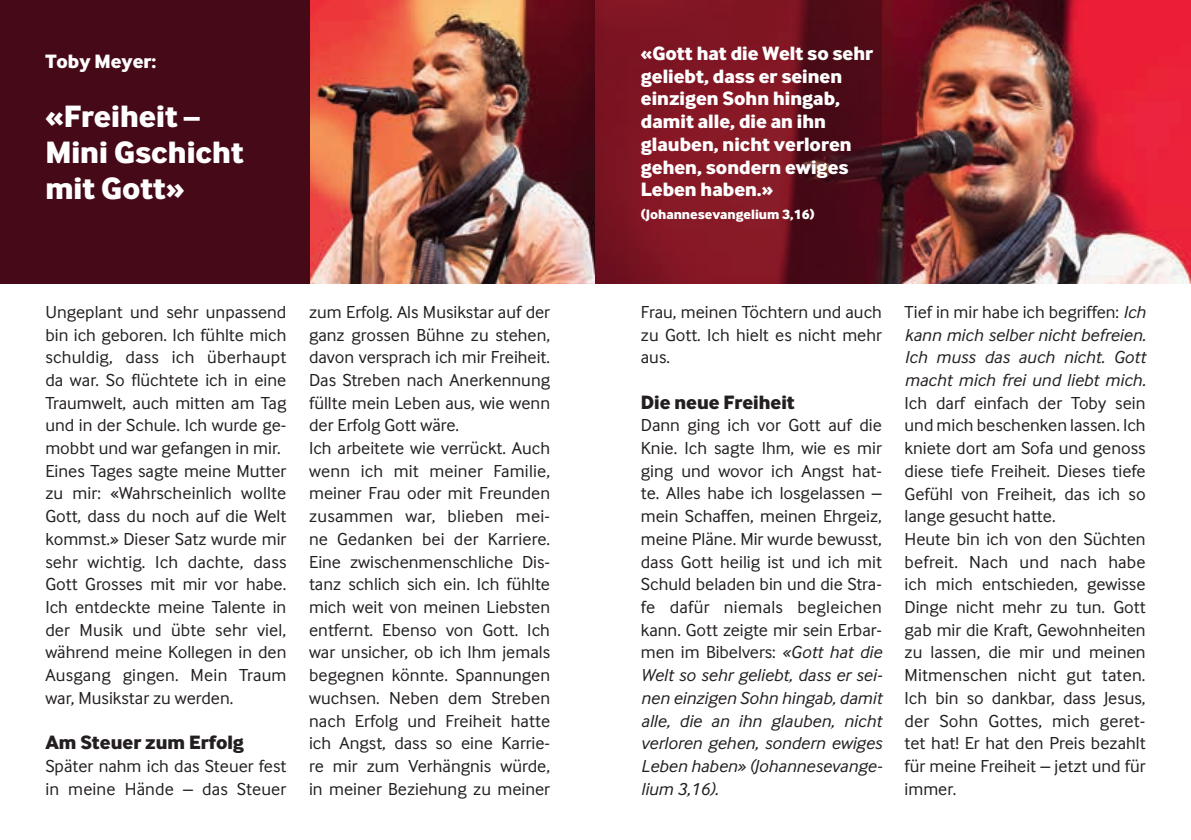
<style>
.page{position:relative;width:1191px;height:840px;background:#fff}
.page>*{position:absolute;margin:0;border:0;box-sizing:border-box;transform-origin:0 0}
.t1{font:32px/36px "Inter Face Corp X Bold";color:#fff}
.t2{font:20px/22.6px "Inter Face Corp X Bold";color:#fff}
.t3{font:20px "Inter Face Corp X Bold";color:#231f20}
.t4{font:18px/22.6px "Inter Face Corp";color:#231f20}
.t5{font:italic 18px/22.6px "Inter Face Corp";color:#231f20;text-align:justify}
.t6{font:14px "Inter Face Corp X Bold";color:#fff}
.s1{font-style:italic}
.s2{font-style:normal}
</style>
<div class="page">
<img style="left:309px;top:0;width:882px;height:283px">
<div style="left:0;top:0;width:309px;height:283px;background:#460918"></div>
<svg style="left:595px;top:0;width:287px;height:283px"></svg>
<p class="t2" style="left:45px;top:50px;width:112px">Toby Meyer:</p>
<h1 class="t1" style="left:45px;top:97px;width:200px">«Freiheit –<br>Mini Gschicht mit Gott»</h1>
<p class="t2" style="left:641px;top:41px;width:234px">«Gott hat die Welt so sehr geliebt, dass er seinen einzigen Sohn hingab, damit alle, die an ihn glauben, nicht verloren gehen, sondern ewiges<br>Leben haben.»</p>
<p class="t6" style="left:641px;top:206px;width:175px">(Johannesevangelium 3,16)</p>
<p class="t4" style="left:45px;top:300px;width:243px">Ungeplant und sehr unpassend bin ich geboren. Ich fühlte mich schuldig, dass ich überhaupt da war. So flüchtete ich in eine<br>Traumwelt, auch mitten am Tag und in der Schule. Ich wurde ge&shy;mobbt und war gefangen in mir.<br>Eines Tages sagte meine Mutter zu mir: «Wahrscheinlich wollte<br>Gott, dass du noch auf die Welt kommst.» Dieser Satz wurde mir sehr wichtig. Ich dachte, dass<br>Gott Grosses mit mir vor habe.<br>Ich entdeckte meine Talente in der Musik und übte sehr viel, während meine Kollegen in den<br>Ausgang gingen. Mein Traum war, Musikstar zu werden.</p>
<p class="t3" style="left:45px;top:730px;width:200px">Am Steuer zum Erfolg</p>
<p class="t4" style="left:45px;top:754px;width:242px">Später nahm ich das Steuer fest in meine Hände – das Steuer</p>
<p class="t4" style="left:309px;top:300px;width:243px">zum Erfolg. Als Musikstar auf der ganz grossen Bühne zu stehen, davon versprach ich mir Freiheit.<br>Das Streben nach Anerkennung füllte mein Leben aus, wie wenn der Erfolg Gott wäre.<br>Ich arbeitete wie verrückt. Auch wenn ich mit meiner Familie, meiner Frau oder mit Freunden zusammen war, blieben mei&shy;ne Gedanken bei der Karriere.<br>Eine zwischenmenschliche Dis&shy;tanz schlich sich ein. Ich fühlte mich weit von meinen Liebsten entfernt. Ebenso von Gott. Ich war unsicher, ob ich Ihm jemals begegnen könnte. Spannungen wuchsen. Neben dem Streben nach Erfolg und Freiheit hatte ich Angst, dass so eine Karrie&shy;re mir zum Verhängnis würde, in meiner Beziehung zu meiner</p>
<p class="t4" style="left:641px;top:300px;width:242px;text-align:justify">Frau, meinen Töchtern und auch zu Gott. Ich hielt es nicht mehr aus.</p>
<p class="t3" style="left:641px;top:389px;width:155px">Die neue Freiheit</p>
<p class="t4" style="left:641px;top:413px;width:243px;text-align:justify">Dann ging ich vor Gott auf die Knie. Ich sagte Ihm, wie es mir ging und wovor ich Angst hat&shy;te. Alles habe ich losgelassen – mein Schaffen, meinen Ehrgeiz, meine Pläne. Mir wurde bewusst, dass Gott heilig ist und ich mit Schuld beladen bin und die Stra&shy;fe dafür niemals begleichen kann. Gott zeigte mir sein Erbar&shy;men im Bibelvers: <span class="s1">«Gott hat die Welt so sehr geliebt, dass er sei&shy;nen einzigen Sohn hingab, damit alle, die an ihn glauben, nicht verloren gehen, sondern ewiges Leben haben» (Johannesevange&shy;lium 3,16).</span></p>
<p class="t5" style="left:904px;top:300px;width:242px"><span class="s2">Tief in mir habe ich begriffen:</span> Ich kann mich selber nicht befreien.<br>Ich muss das auch nicht. Gott macht mich frei und liebt mich.</p>
<p class="t4" style="left:904px;top:391px;width:242px">Ich darf einfach der Toby sein und mich beschenken lassen. Ich kniete dort am Sofa und genoss diese tiefe Freiheit. Dieses tiefe<br>Gefühl von Freiheit, das ich so lange gesucht hatte.<br>Heute bin ich von den Süchten befreit. Nach und nach habe ich mich entschieden, gewisse<br>Dinge nicht mehr zu tun. Gott gab mir die Kraft, Gewohnheiten zu lassen, die mir und meinen<br>Mitmenschen nicht gut taten.<br>Ich bin so dankbar, dass Jesus, der Sohn Gottes, mich geret&shy;tet hat! Er hat den Preis bezahlt für meine Freiheit – jetzt und für immer.</p>
</div>
